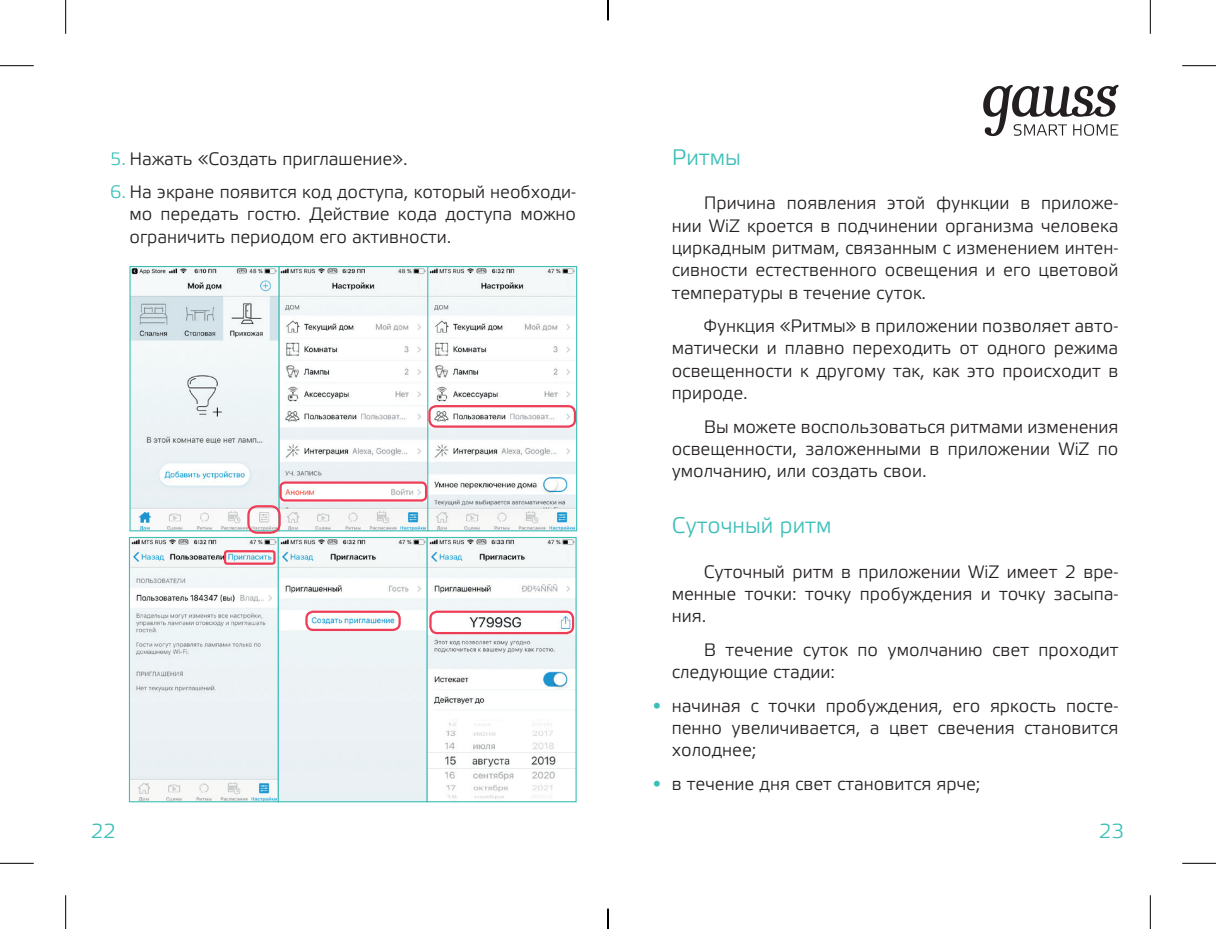
<style>
.page{position:relative;width:1216px;height:929px;background:#fff}
.page>*{position:absolute;margin:0;border:0;box-sizing:border-box;transform-origin:0 0}
.t1{font:22.5px "Etelka Light Pro";color:#3dbfb8}
.t2{font:20.25px "Etelka Light Pro";color:#3dbfb8}
.t3{font:18px/22.3px "Etelka Light Pro";color:#231f20;text-align:justify}
.s1{color:#3dbfb8}
.s2{font-family:"Arial";font-weight:900;color:#3dbfb8}
</style>
<div class="page">
<img style="left:280px;top:268px;width:146px;height:261px">
<div style="left:278px;top:266px;width:150px;height:265px;border:1px solid #3dbfb8"></div>
<svg style="left:429px;top:268px;width:146px;height:261px"></svg>
<div style="left:427px;top:266px;width:150px;height:265px;border:1px solid #3dbfb8"></div>
<svg style="left:131px;top:268px;width:146px;height:261px;fill:#edf3f6"></svg>
<div style="left:129px;top:266px;width:150px;height:265px;border:1px solid #3dbfb8"></div>
<div style="left:247px;top:505px;width:34px;height:29px;border:2px solid #ee3d56;border-radius:9px"></div>
<div style="left:279px;top:481px;width:148px;height:20px;border:2px solid #ee3d56;border-radius:4px"></div>
<div style="left:428px;top:405px;width:148px;height:23px;border:2px solid #ee3d56;border-radius:7px"></div>
<img style="left:131px;top:539px;width:146px;height:261px">
<div style="left:129px;top:537px;width:150px;height:265px;border:1px solid #3dbfb8"></div>
<svg style="left:280px;top:539px;width:146px;height:261px;fill:#edf2f5"></svg>
<div style="left:278px;top:537px;width:150px;height:265px;border:1px solid #3dbfb8"></div>
<svg style="left:428px;top:539px;width:146px;height:260px"></svg>
<div style="left:426px;top:537px;width:150px;height:265px;border:1px solid #3dbfb8"></div>
<div style="left:224px;top:550px;width:51px;height:15px;border:2px solid #ee3d56;border-radius:2px"></div>
<div style="left:305px;top:610px;width:96px;height:21px;border:2px solid #ee3d56;border-radius:7px"></div>
<div style="left:429px;top:610px;width:145px;height:24px;border:2px solid #ee3d56;border-radius:7px"></div>
<svg style="left:983px;top:85px;width:135px;height:51px"></svg>
<hr style="left:0;top:65px;width:34px;height:1px;background:#000">
<hr style="left:1182px;top:65px;width:34px;height:1px;background:#000">
<hr style="left:0;top:863px;width:34px;height:1px;background:#000">
<hr style="left:1182px;top:863px;width:34px;height:1px;background:#000">
<hr style="left:65px;top:0;width:1px;height:34px;background:#000">
<hr style="left:65px;top:895px;width:1px;height:34px;background:#000">
<hr style="left:1150px;top:0;width:1px;height:34px;background:#000">
<hr style="left:1150px;top:895px;width:1px;height:34px;background:#000">
<svg style="left:607px;top:0;width:1px;height:20px"></svg>
<svg style="left:607px;top:908px;width:1px;height:21px"></svg>
<p class="t3" style="left:110px;top:148px;width:299px"><span class="s1">5.</span> Нажать «Создать приглашение».</p>
<p class="t3" style="left:129px;top:182px;width:448px;text-indent:-19px"><span class="s1">6.</span> На экране появится код доступа, который необходи&shy;мо передать гостю. Действие кода доступа можно ограничить периодом его активности.</p>
<p class="t1" style="left:672px;top:145px;width:71px">Ритмы</p>
<p class="t3" style="left:672px;top:193px;width:448px;text-indent:32px">Причина появления этой функции в приложе&shy;нии WiZ кроется в подчинении организма человека циркадным ритмам, связанным с изменением интен&shy;сивности естественного освещения и его цветовой температуры в течение суток.</p>
<p class="t3" style="left:672px;top:316px;width:448px;text-indent:32px">Функция «Ритмы» в приложении позволяет авто&shy;матически и плавно переходить от одного режима освещенности к другому так, как это происходит в природе.</p>
<p class="t3" style="left:672px;top:416px;width:448px;text-indent:32px">Вы можете воспользоваться ритмами изменения освещенности, заложенными в приложении WiZ по умолчанию, или создать свои.</p>
<p class="t1" style="left:672px;top:513px;width:161px">Суточный ритм</p>
<p class="t3" style="left:672px;top:561px;width:448px;text-indent:32px">Суточный ритм в приложении WiZ имеет 2 вре&shy;менные точки: точку пробуждения и точку засыпа&shy;ния.</p>
<p class="t3" style="left:672px;top:639px;width:448px;text-indent:32px">В течение суток по умолчанию свет проходит следующие стадии:</p>
<p class="t3" style="left:672px;top:695px;width:448px;text-indent:-19px"><span class="s2">•</span> начиная с точки пробуждения, его яркость посте&shy;пенно увеличивается, а цвет свечения становится холоднее;</p>
<p class="t3" style="left:652px;top:773px;width:329px"><span class="s2">•</span> в течение дня свет становится ярче;</p>
<p class="t2" style="left:91px;top:820px;width:27px">22</p>
<p class="t2" style="left:1098px;top:820px;width:27px">23</p>
</div>
